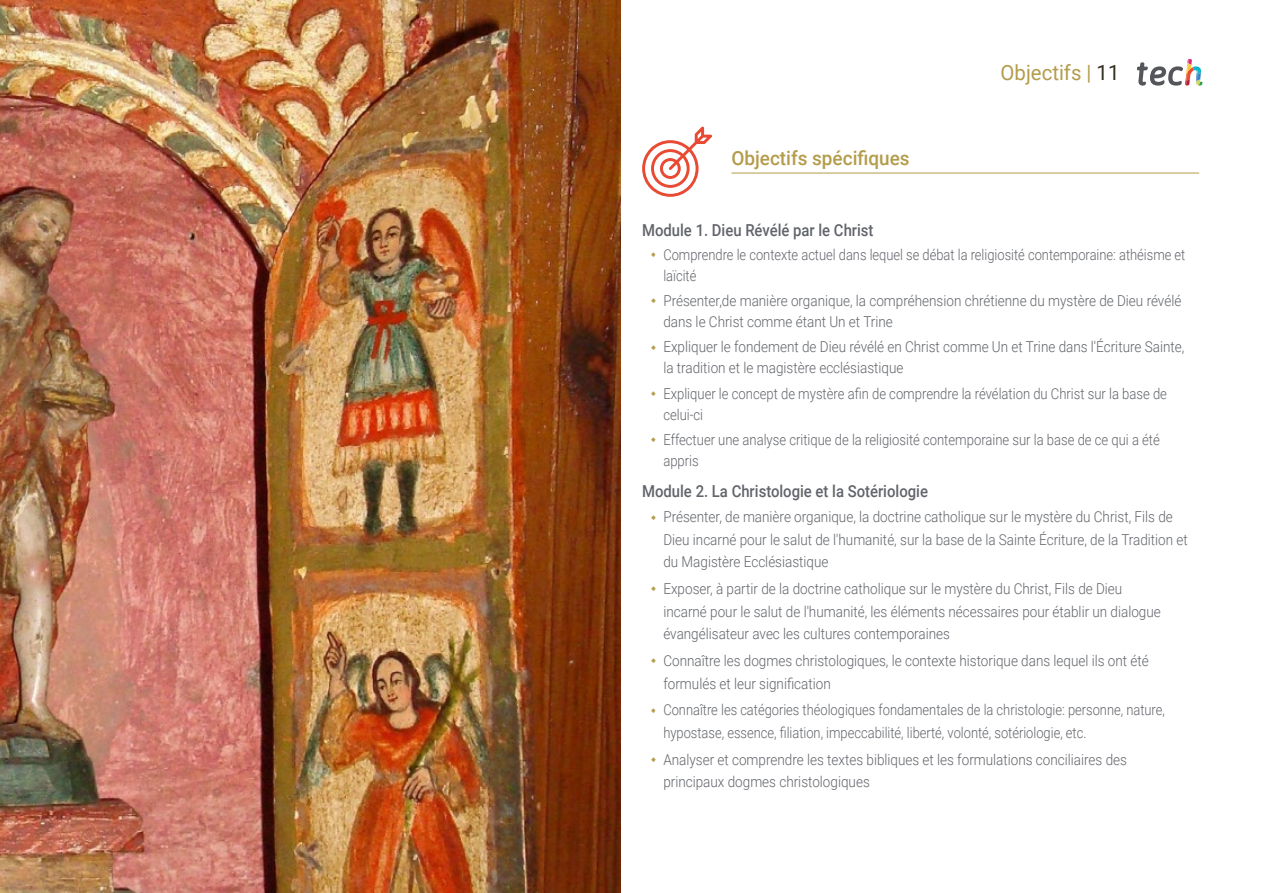
<style>
.page{position:relative;width:1263px;height:893px;background:#fff}
.page>*{position:absolute;margin:0;border:0;box-sizing:border-box;transform-origin:0 0}
.t1{font:21px "Roboto";color:#b49c4b}
.t2{font:500 19.5px "Roboto";color:#b49c4b}
.t3{font:500 16.5px "Roboto";color:#61646a;scale:.9 1}
.t4{font:300 15px/22.5px "Roboto";color:#61646a;scale:.9 1}
.t5{font:300 15px/21px "Roboto";color:#61646a;scale:.86 1}
.t6{font:300 15px/21px "Roboto";color:#61646a;scale:.87 1}
.s1{color:#312e20}
</style>
<div class="page">
<hr style="left:731px;top:173px;width:468px;height:1px;background:#b49c4b">
<svg style="left:642px;top:126px;width:70px;height:71px"></svg>
<svg style="left:1137px;top:59px;width:65px;height:27px"></svg>
<img style="left:0;top:0;width:621px;height:893px">
<h2 class="t2" style="left:731px;top:144px;width:180px">Objectifs spécifiques</h2>
<h1 class="t1" style="left:1000px;top:57px;width:120px">Objectifs | <span class="s1">11</span></h1>
<p class="t3" style="left:642px;top:218px;width:259px">Module 1. Dieu Révélé par le Christ</p>
<p class="t5" style="left:663px;top:243px;width:608px">Comprendre le contexte actuel dans lequel se débat la religiosité contemporaine: athéisme et laïcité</p>
<p class="t4" style="left:663px;top:290px;width:577px;line-height:21px">Présenter,de manière organique, la compréhension chrétienne du mystère de Dieu révélé dans le Christ comme étant Un et Trine</p>
<p class="t4" style="left:663px;top:336px;width:580px;line-height:21px">Expliquer le fondement de Dieu révélé en Christ comme Un et Trine dans l'Écriture Sainte, la tradition et le magistère ecclésiastique</p>
<p class="t6" style="left:663px;top:382px;width:580px">Expliquer le concept de mystère afin de comprendre la révélation du Christ sur la base de celui-ci</p>
<p class="t6" style="left:663px;top:428px;width:572px">Effectuer une analyse critique de la religiosité contemporaine sur la base de ce qui a été appris</p>
<p class="t3" style="left:642px;top:480px;width:319px">Module 2. La Christologie et la Sotériologie</p>
<p class="t4" style="left:663px;top:505px;width:584px">Présenter, de manière organique, la doctrine catholique sur le mystère du Christ, Fils de<br>Dieu incarné pour le salut de l'humanité, sur la base de la Sainte Écriture, de la Tradition et du Magistère Ecclésiastique</p>
<p class="t4" style="left:663px;top:577px;width:554px">Exposer, à partir de la doctrine catholique sur le mystère du Christ, Fils de Dieu incarné pour le salut de l'humanité, les éléments nécessaires pour établir un dialogue évangélisateur avec les cultures contemporaines</p>
<p class="t4" style="left:663px;top:649px;width:541px">Connaître les dogmes christologiques, le contexte historique dans lequel ils ont été formulés et leur signification</p>
<p class="t5" style="left:663px;top:698px;width:585px;line-height:22.5px">Connaître les catégories théologiques fondamentales de la christologie: personne, nature, hypostase, essence, filiation, impeccabilité, liberté, volonté, sotériologie, etc.</p>
<p class="t4" style="left:663px;top:747px;width:517px">Analyser et comprendre les textes bibliques et les formulations conciliaires des principaux dogmes christologiques</p>
</div>
